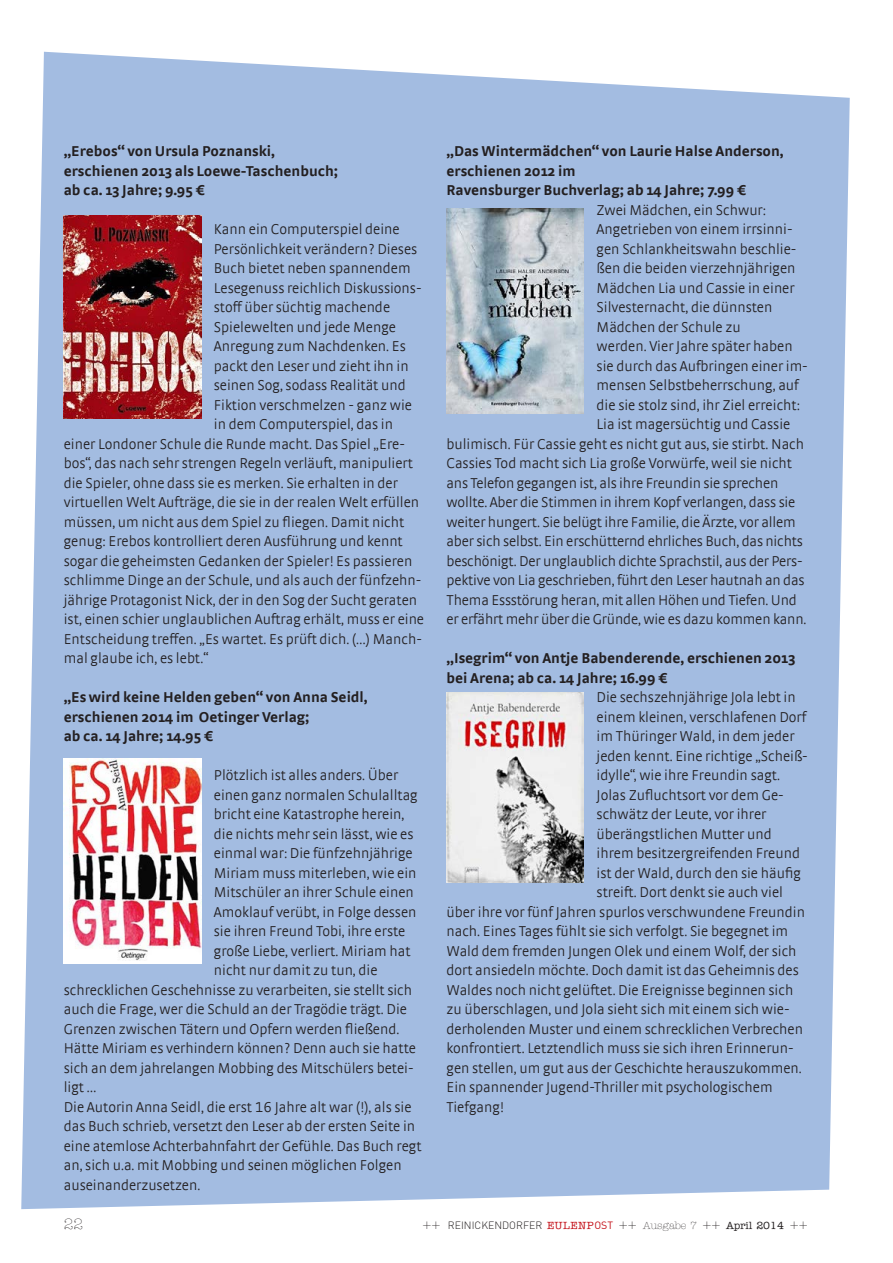
<style>
.page{position:relative;width:893px;height:1263px;background:#fff}
.page>*{position:absolute;margin:0;border:0;box-sizing:border-box;transform-origin:0 0}
.t1{font:300 15px "Strada TF";color:#231f20}
.t2{font:700 15px/19.5px "Strada";color:#231f20}
.t3{font:300 15px "American Typewriter";color:#231f20}
.t4{font:300 10.5px "DIN";color:#231f20}
.s1{font-family:"American Typewriter";font-stretch:condensed;font-size:15px}
.s2{font-family:"American Typewriter";font-weight:500;color:#c4121a}
.s3{font-weight:400;color:#c4121a}
.s4{font-family:"American Typewriter"}
.s5{font-family:"American Typewriter";font-weight:500}
</style>
<div class="page">
<div style="left:21px;top:52px;width:829px;height:1157px;background:#a3bce1"></div>
<img style="left:64px;top:216px;width:137px;height:203px">
<img style="left:64px;top:759px;width:137px;height:205px">
<img style="left:446px;top:208px;width:138px;height:205px">
<img style="left:446px;top:693px;width:138px;height:189px">
<p class="t2" style="left:64px;top:141px;width:276px">„Erebos“ von Ursula Poznanski, erschienen 2013 als Loewe-Taschenbuch; ab ca. 13 Jahre; 9.95 €</p>
<p class="t1" style="left:214px;top:221px;width:187px">Kann ein Computerspiel deine</p>
<p class="t1" style="left:214px;top:240px;width:205px">Persönlichkeit verändern? Dieses</p>
<p class="t1" style="left:214px;top:260px;width:198px">Buch bietet neben spannendem</p>
<p class="t1" style="left:214px;top:279px;width:209px">Lesegenuss reichlich Diskussions-</p>
<p class="t1" style="left:214px;top:299px;width:178px">stoff über süchtig machende</p>
<p class="t1" style="left:214px;top:318px;width:184px">Spielewelten und jede Menge</p>
<p class="t1" style="left:214px;top:338px;width:193px">Anregung zum Nachdenken. Es</p>
<p class="t1" style="left:214px;top:357px;width:196px">packt den Leser und zieht ihn in</p>
<p class="t1" style="left:214px;top:377px;width:193px">seinen Sog, sodass Realität und</p>
<p class="t1" style="left:214px;top:396px;width:200px">Fiktion verschmelzen - ganz wie</p>
<p class="t1" style="left:214px;top:416px;width:181px">in dem Computerspiel, das in</p>
<p class="t1" style="left:64px;top:435px;width:343px">einer Londoner Schule die Runde macht. Das Spiel „Ere-</p>
<p class="t1" style="left:64px;top:455px;width:351px">bos“, das nach sehr strengen Regeln verläuft, manipuliert</p>
<p class="t1" style="left:64px;top:474px;width:336px">die Spieler, ohne dass sie es merken. Sie erhalten in der</p>
<p class="t1" style="left:64px;top:494px;width:357px">virtuellen Welt Aufträge, die sie in der realen Welt erfüllen</p>
<p class="t1" style="left:64px;top:513px;width:342px">müssen, um nicht aus dem Spiel zu fliegen. Damit nicht</p>
<p class="t1" style="left:64px;top:533px;width:341px">genug: Erebos kontrolliert deren Ausführung und kennt</p>
<p class="t1" style="left:64px;top:552px;width:350px">sogar die geheimsten Gedanken der Spieler! Es passieren</p>
<p class="t1" style="left:64px;top:572px;width:359px">schlimme Dinge an der Schule, und als auch der fünfzehn-</p>
<p class="t1" style="left:64px;top:591px;width:355px">jährige Protagonist Nick, der in den Sog der Sucht geraten</p>
<p class="t1" style="left:64px;top:611px;width:362px">ist, einen schier unglaublichen Auftrag erhält, muss er eine</p>
<p class="t1" style="left:64px;top:630px;width:360px">Entscheidung treffen. „Es wartet. Es prüft dich. (…) Manch-</p>
<p class="t1" style="left:64px;top:650px;width:146px">mal glaube ich, es lebt.“</p>
<p class="t2" style="left:64px;top:687px;width:305px">„Es wird keine Helden geben“ von Anna Seidl, erschienen 2014 im Oetinger Verlag;<br>ab ca. 14 Jahre; 14.95 €</p>
<p class="t1" style="left:214px;top:767px;width:186px">Plötzlich ist alles anders. Über</p>
<p class="t1" style="left:214px;top:786px;width:205px">einen ganz normalen Schulalltag</p>
<p class="t1" style="left:214px;top:806px;width:192px">bricht eine Katastrophe herein,</p>
<p class="t1" style="left:214px;top:825px;width:201px">die nichts mehr sein lässt, wie es</p>
<p class="t1" style="left:214px;top:845px;width:200px">einmal war: Die fünfzehnjährige</p>
<p class="t1" style="left:214px;top:864px;width:204px">Miriam muss miterleben, wie ein</p>
<p class="t1" style="left:214px;top:884px;width:201px">Mitschüler an ihrer Schule einen</p>
<p class="t1" style="left:214px;top:903px;width:204px">Amoklauf verübt, in Folge dessen</p>
<p class="t1" style="left:214px;top:923px;width:193px">sie ihren Freund Tobi, ihre erste</p>
<p class="t1" style="left:214px;top:942px;width:198px">große Liebe, verliert. Miriam hat</p>
<p class="t1" style="left:214px;top:962px;width:165px">nicht nur damit zu tun, die</p>
<p class="t1" style="left:64px;top:981px;width:350px">schrecklichen Geschehnisse zu verarbeiten, sie stellt sich</p>
<p class="t1" style="left:64px;top:1001px;width:345px">auch die Frage, wer die Schuld an der Tragödie trägt. Die</p>
<p class="t1" style="left:64px;top:1020px;width:337px">Grenzen zwischen Tätern und Opfern werden fließend.</p>
<p class="t1" style="left:64px;top:1040px;width:354px">Hätte Miriam es verhindern können? Denn auch sie hatte</p>
<p class="t1" style="left:64px;top:1059px;width:351px">sich an dem jahrelangen Mobbing des Mitschülers betei-</p>
<p class="t1" style="left:64px;top:1079px;width:34px">ligt …</p>
<p class="t1" style="left:64px;top:1098px;width:349px">Die Autorin Anna Seidl, die erst 16 Jahre alt war (!), als sie</p>
<p class="t1" style="left:64px;top:1118px;width:353px">das Buch schrieb, versetzt den Leser ab der ersten Seite in</p>
<p class="t1" style="left:64px;top:1137px;width:359px">eine atemlose Achterbahnfahrt der Gefühle. Das Buch regt</p>
<p class="t1" style="left:64px;top:1157px;width:339px">an, sich u.a. mit Mobbing und seinen möglichen Folgen</p>
<p class="t1" style="left:64px;top:1176px;width:138px">auseinanderzusetzen.</p>
<p class="t2" style="left:446px;top:141px;width:339px">„Das Wintermädchen“ von Laurie Halse Anderson, erschienen 2012 im<br>Ravensburger Buchverlag; ab 14 Jahre; 7.99 €</p>
<p class="t1" style="left:597px;top:201px;width:171px">Zwei Mädchen, ein Schwur:</p>
<p class="t1" style="left:597px;top:221px;width:197px">Angetrieben von einem irrsinni-</p>
<p class="t1" style="left:597px;top:240px;width:201px">gen Schlankheitswahn beschlie-</p>
<p class="t1" style="left:597px;top:260px;width:200px">ßen die beiden vierzehnjährigen</p>
<p class="t1" style="left:597px;top:279px;width:200px">Mädchen Lia und Cassie in einer</p>
<p class="t1" style="left:597px;top:299px;width:177px">Silvesternacht, die dünnsten</p>
<p class="t1" style="left:597px;top:318px;width:146px">Mädchen der Schule zu</p>
<p class="t1" style="left:597px;top:338px;width:198px">werden. Vier Jahre später haben</p>
<p class="t1" style="left:597px;top:357px;width:213px">sie durch das Aufbringen einer im-</p>
<p class="t1" style="left:597px;top:377px;width:204px">mensen Selbstbeherrschung, auf</p>
<p class="t1" style="left:597px;top:396px;width:205px">die sie stolz sind, ihr Ziel erreicht:</p>
<p class="t1" style="left:597px;top:416px;width:195px">Lia ist magersüchtig und Cassie</p>
<p class="t1" style="left:446px;top:435px;width:359px">bulimisch. Für Cassie geht es nicht gut aus, sie stirbt. Nach</p>
<p class="t1" style="left:446px;top:455px;width:347px">Cassies Tod macht sich Lia große Vorwürfe, weil sie nicht</p>
<p class="t1" style="left:446px;top:474px;width:333px">ans Telefon gegangen ist, als ihre Freundin sie sprechen</p>
<p class="t1" style="left:446px;top:494px;width:350px">wollte. Aber die Stimmen in ihrem Kopf verlangen, dass sie</p>
<p class="t1" style="left:446px;top:513px;width:351px">weiter hungert. Sie belügt ihre Familie, die Ärzte, vor allem</p>
<p class="t1" style="left:446px;top:533px;width:358px">aber sich selbst. Ein erschütternd ehrliches Buch, das nichts</p>
<p class="t1" style="left:446px;top:552px;width:358px">beschönigt. Der unglaublich dichte Sprachstil, aus der Pers-</p>
<p class="t1" style="left:446px;top:572px;width:360px">pektive von Lia geschrieben, führt den Leser hautnah an das</p>
<p class="t1" style="left:446px;top:591px;width:352px">Thema Essstörung heran, mit allen Höhen und Tiefen. Und</p>
<p class="t1" style="left:446px;top:611px;width:361px">er erfährt mehr über die Gründe, wie es dazu kommen kann.</p>
<p class="t2" style="left:446px;top:648px;width:350px">„Isegrim“ von Antje Babenderende, erschienen 2013 bei Arena; ab ca. 14 Jahre; 16.99 €</p>
<p class="t1" style="left:597px;top:689px;width:201px">Die sechszehnjährige Jola lebt in</p>
<p class="t1" style="left:597px;top:708px;width:211px">einem kleinen, verschlafenen Dorf</p>
<p class="t1" style="left:597px;top:728px;width:200px">im Thüringer Wald, in dem jeder</p>
<p class="t1" style="left:597px;top:747px;width:211px">jeden kennt. Eine richtige „Scheiß-</p>
<p class="t1" style="left:597px;top:767px;width:185px">idylle“, wie ihre Freundin sagt.</p>
<p class="t1" style="left:597px;top:786px;width:189px">Jolas Zufluchtsort vor dem Ge-</p>
<p class="t1" style="left:597px;top:806px;width:171px">schwätz der Leute, vor ihrer</p>
<p class="t1" style="left:597px;top:825px;width:177px">überängstlichen Mutter und</p>
<p class="t1" style="left:597px;top:845px;width:205px">ihrem besitzergreifenden Freund</p>
<p class="t1" style="left:597px;top:864px;width:206px">ist der Wald, durch den sie häufig</p>
<p class="t1" style="left:597px;top:884px;width:188px">streift. Dort denkt sie auch viel</p>
<p class="t1" style="left:446px;top:903px;width:360px">über ihre vor fünf Jahren spurlos verschwundene Freundin</p>
<p class="t1" style="left:446px;top:923px;width:343px">nach. Eines Tages fühlt sie sich verfolgt. Sie begegnet im</p>
<p class="t1" style="left:446px;top:942px;width:352px">Wald dem fremden Jungen Olek und einem Wolf, der sich</p>
<p class="t1" style="left:446px;top:962px;width:354px">dort ansiedeln möchte. Doch damit ist das Geheimnis des</p>
<p class="t1" style="left:446px;top:981px;width:348px">Waldes noch nicht gelüftet. Die Ereignisse beginnen sich</p>
<p class="t1" style="left:446px;top:1001px;width:345px">zu überschlagen, und Jola sieht sich mit einem sich wie-</p>
<p class="t1" style="left:446px;top:1020px;width:358px">derholenden Muster und einem schrecklichen Verbrechen</p>
<p class="t1" style="left:446px;top:1040px;width:349px">konfrontiert. Letztendlich muss sie sich ihren Erinnerun-</p>
<p class="t1" style="left:446px;top:1059px;width:357px">gen stellen, um gut aus der Geschichte herauszukommen.</p>
<p class="t1" style="left:446px;top:1079px;width:328px">Ein spannender Jugend-Thriller mit psychologischem</p>
<p class="t1" style="left:446px;top:1098px;width:59px">Tiefgang!</p>
<p class="t3" style="left:64px;top:1215px;width:21px">22</p>
<p class="t4" style="left:422px;top:1218px;width:387px"><span class="s1">++</span> REINICKENDORFER <span class="s2">EULENP</span><span class="s3">OST</span> <span class="s1">++</span> <span class="s4">Ausgabe 7</span> <span class="s1">++</span> <span class="s5">April 2014</span> <span class="s1">++</span></p>
</div>
